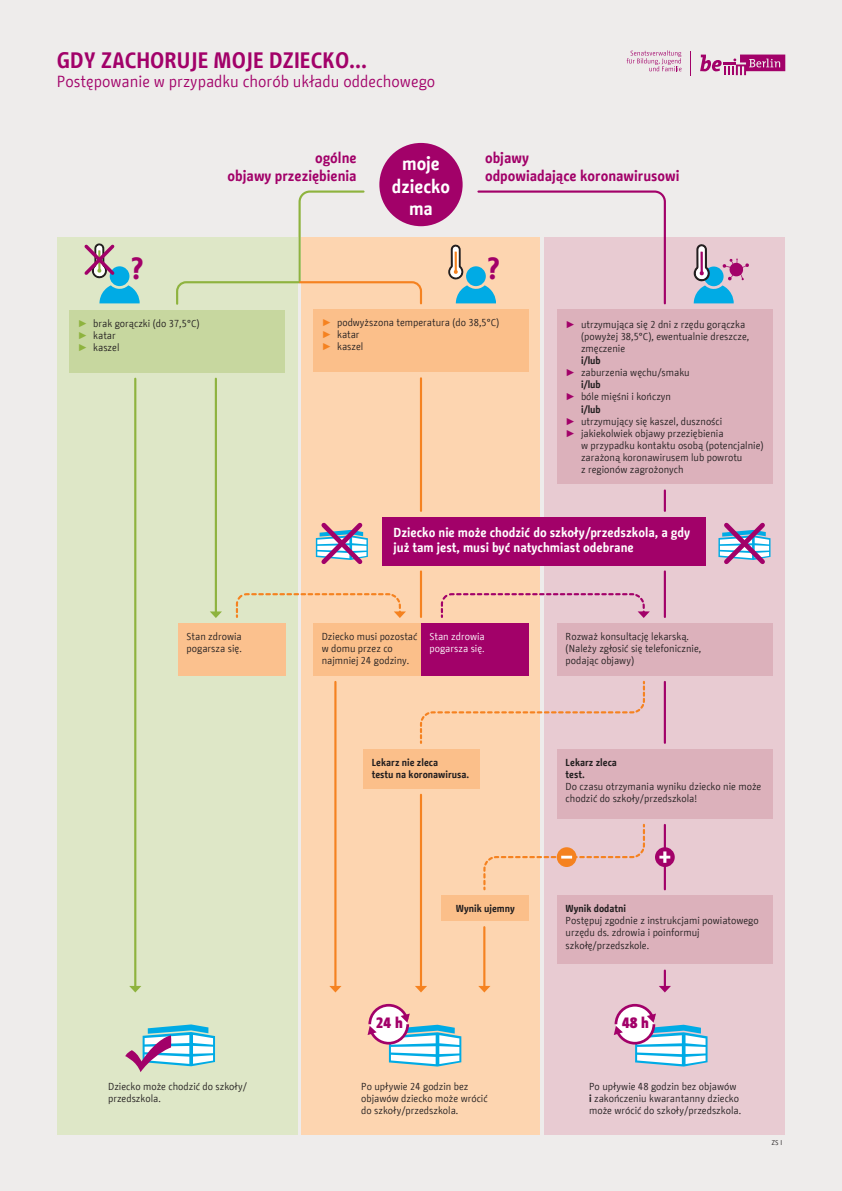
<style>
.page{position:relative;width:842px;height:1191px;background:#eeeceb}
.page>*{position:absolute;margin:0;border:0;box-sizing:border-box;transform-origin:0 0}
.t1{font:700 30.4px "BMF Change";color:#a20169}
.t2{font:700 22.2px "BMF Change";color:#a20169}
.t3{font:700 18.6px "BMF Change";color:#fff}
.t4{font:16px "BMF Change";color:#a20169}
.t5{font:900 15px "BMF Change";color:#a20169}
.t6{font:700 14.8px/17.8px "BMF Change";color:#a20169}
.t7{font:700 13px/15.6px "BMF Change";color:#fff}
.t8{font:10.1px/12.1px "BMF Change";color:#231f20}
.t9{font:700 10.1px/12.1px "BMF Change";color:#231f20}
.t10{font:10.1px/12.1px "BMF Change";color:#fff}
.t11{font:7px "BMF Change";color:#231f20}
.s1{font-family:"Arial";color:#8eb33e}
.s2{font-family:"Arial";color:#f58220}
.s3{font-family:"Arial";color:#a20169}
.s4{font-weight:700}
</style>
<div class="page">
<div style="left:57px;top:237px;width:241px;height:897px;background:#dee7c7"></div>
<div style="left:302px;top:237px;width:238px;height:897px;background:#fdd5b0"></div>
<div style="left:544px;top:237px;width:241px;height:897px;background:#e8cbd2"></div>
<div style="left:379px;top:143px;width:84px;height:83px;background:#a20169;border-radius:50%"></div>
<svg style="left:176px;top:189px;width:247px;height:117px"></svg>
<div style="left:69px;top:310px;width:216px;height:62px;background:#c7d79f"></div>
<div style="left:313px;top:310px;width:216px;height:62px;background:#fbbf8a"></div>
<div style="left:313px;top:623px;width:108px;height:52px;background:#fbbf8a"></div>
<div style="left:441px;top:895px;width:88px;height:26px;background:#fbbf8a"></div>
<div style="left:557px;top:749px;width:216px;height:69px;background:#dcb1bb"></div>
<div style="left:557px;top:623px;width:216px;height:52px;background:#dcb1bb"></div>
<hr style="left:134px;top:379px;width:2px;height:609px;background:#8eb33e">
<svg style="left:129px;top:986px;width:12px;height:6px"></svg>
<hr style="left:215px;top:379px;width:2px;height:234px;background:#8eb33e">
<svg style="left:210px;top:611px;width:12px;height:7px"></svg>
<hr style="left:664px;top:825px;width:2px;height:64px;background:#a20169">
<hr style="left:420px;top:378px;width:2px;height:133px;background:#f58220">
<hr style="left:664px;top:490px;width:2px;height:21px;background:#a20169">
<hr style="left:664px;top:571px;width:2px;height:46px;background:#a20169">
<hr style="left:420px;top:571px;width:2px;height:46px;background:#f58220">
<hr style="left:664px;top:682px;width:2px;height:61px;background:#a20169">
<hr style="left:483px;top:927px;width:2px;height:61px;background:#f58220">
<svg style="left:478px;top:986px;width:12px;height:6px"></svg>
<svg style="left:659px;top:970px;width:12px;height:22px"></svg>
<div style="left:382px;top:517px;width:324px;height:48px;background:#a20169"></div>
<div style="left:655px;top:847px;width:20px;height:20px;background:#a20169;border-radius:50%"></div>
<svg style="left:659px;top:851px;width:11px;height:12px"></svg>
<svg style="left:125px;top:1024px;width:90px;height:48px"></svg>
<svg style="left:367px;top:1003px;width:94px;height:63px"></svg>
<svg style="left:613px;top:1003px;width:94px;height:63px"></svg>
<svg style="left:694px;top:244px;width:55px;height:59px"></svg>
<svg style="left:316px;top:522px;width:52px;height:42px"></svg>
<svg style="left:718px;top:522px;width:52px;height:43px"></svg>
<svg style="left:448px;top:189px;width:218px;height:116px"></svg>
<div style="left:466px;top:266px;width:20px;height:20px;background:#00abe5;border-radius:50%"></div>
<svg style="left:99px;top:285px;width:41px;height:18px"></svg>
<div style="left:110px;top:266px;width:19px;height:20px;background:#00abe5;border-radius:50%"></div>
<svg style="left:84px;top:243px;width:34px;height:36px"></svg>
<svg style="left:700px;top:55px;width:85px;height:20px"></svg>
<svg style="left:690px;top:51px;width:1px;height:24px"></svg>
<svg style="left:627px;top:50px;width:54px;height:21px"></svg>
<svg style="left:419px;top:680px;width:226px;height:64px"></svg>
<svg style="left:440px;top:593px;width:210px;height:25px"></svg>
<svg style="left:235px;top:592px;width:171px;height:27px"></svg>
<svg style="left:483px;top:823px;width:162px;height:68px"></svg>
<div style="left:363px;top:749px;width:117px;height:39px;background:#fbbf8a"></div>
<hr style="left:420px;top:794px;width:2px;height:194px;background:#f58220">
<svg style="left:415px;top:986px;width:12px;height:6px"></svg>
<hr style="left:334px;top:682px;width:2px;height:306px;background:#f58220">
<svg style="left:329px;top:986px;width:12px;height:6px"></svg>
<div style="left:421px;top:623px;width:108px;height:52px;background:#a20169"></div>
<div style="left:178px;top:623px;width:108px;height:52px;background:#fbc18e"></div>
<div style="left:557px;top:895px;width:216px;height:69px;background:#dcb1bb"></div>
<div style="left:557px;top:310px;width:216px;height:174px;background:#dcb1bb"></div>
<p class="t2" style="left:57px;top:44px;width:312px">GDY ZACHORUJE MOJE DZIECKO...</p>
<p class="t4" style="left:57px;top:70px;width:380px">Postępowanie w przypadku chorób układu oddechowego</p>
<p class="t6" style="left:315px;top:149px;width:43px">ogólne</p>
<p class="t6" style="left:228px;top:167px;width:131px">objawy przeziębienia</p>
<p class="t3" style="left:402px;top:150px;width:39px">moje</p>
<p class="t3" style="left:392px;top:173px;width:60px">dziecko</p>
<p class="t3" style="left:409px;top:195px;width:25px">ma</p>
<p class="t6" style="left:485px;top:149px;width:196px">objawy<br>odpowiadające koronawirusowi</p>
<p class="t1" style="left:132px;top:247px;width:13px">?</p>
<p class="t1" style="left:488px;top:247px;width:13px">?</p>
<p class="t8" style="left:78px;top:317px;width:123px"><span class="s1">►</span> brak gorączki (do 37,5°C) <span class="s1">►</span> katar<br><span class="s1">►</span> kaszel</p>
<p class="t8" style="left:322px;top:316px;width:179px"><span class="s2">►</span> podwyższona temperatura (do 38,5°C)</p>
<p class="t8" style="left:322px;top:329px;width:39px"><span class="s2">►</span> katar</p>
<p class="t8" style="left:322px;top:341px;width:43px"><span class="s2">►</span> kaszel</p>
<p class="t8" style="left:581px;top:318px;width:170px;text-indent:-15px"><span class="s3">►</span> utrzymująca się 2 dni z rzędu gorączka (powyżej 38,5°C), ewentualnie dreszcze, zmęczenie</p>
<p class="t9" style="left:581px;top:354px;width:21px">i/lub</p>
<p class="t8" style="left:566px;top:366px;width:126px"><span class="s3">►</span> zaburzenia węchu/smaku</p>
<p class="t9" style="left:581px;top:379px;width:21px">i/lub</p>
<p class="t8" style="left:566px;top:391px;width:107px"><span class="s3">►</span> bóle mięśni i kończyn</p>
<p class="t9" style="left:581px;top:403px;width:21px">i/lub</p>
<p class="t8" style="left:566px;top:415px;width:158px"><span class="s3">►</span> utrzymujący się kaszel, duszności</p>
<p class="t8" style="left:566px;top:427px;width:159px"><span class="s3">►</span> jakiekolwiek objawy przeziębienia</p>
<p class="t8" style="left:581px;top:439px;width:184px">w przypadku kontaktu osobą (potencjalnie)</p>
<p class="t8" style="left:581px;top:451px;width:163px">zarażoną koronawirusem lub powrotu</p>
<p class="t8" style="left:581px;top:464px;width:104px">z regionów zagrożonych</p>
<p class="t8" style="left:187px;top:630px;width:57px">Stan zdrowia pogarsza się.</p>
<p class="t7" style="left:393px;top:524px;width:298px">Dziecko nie może chodzić do szkoły/przedszkola, a gdy już tam jest, musi być natychmiast odebrane</p>
<p class="t8" style="left:322px;top:630px;width:97px">Dziecko musi pozostać w domu przez co najmniej 24 godziny.</p>
<p class="t10" style="left:429px;top:630px;width:57px">Stan zdrowia pogarsza się.</p>
<p class="t8" style="left:566px;top:630px;width:125px">Rozważ konsultację lekarską.</p>
<p class="t8" style="left:566px;top:642px;width:137px">(Należy zgłosić się telefonicznie, podając objawy)</p>
<p class="t9" style="left:372px;top:756px;width:68px">Lekarz nie zleca</p>
<p class="t9" style="left:372px;top:768px;width:99px">testu na koronawirusa.</p>
<p class="t9" style="left:566px;top:756px;width:53px">Lekarz zleca test.</p>
<p class="t8" style="left:566px;top:780px;width:197px">Do czasu otrzymania wyniku dziecko nie może chodzić do szkoły/przedszkola!</p>
<p class="t8" style="left:108px;top:1080px;width:140px">Dziecko może chodzić do szkoły/ przedszkola.</p>
<p class="t9" style="left:456px;top:902px;width:61px">Wynik ujemny</p>
<p class="t9" style="left:566px;top:902px;width:62px">Wynik dodatni</p>
<p class="t8" style="left:566px;top:914px;width:195px">Postępuj zgodnie z instrukcjami powiatowego urzędu ds. zdrowia i poinformuj szkołę/przedszkole.</p>
<p class="t5" style="left:376px;top:1011px;width:29px">24 h</p>
<p class="t5" style="left:622px;top:1011px;width:29px">48 h</p>
<p class="t8" style="left:361px;top:1080px;width:128px">Po upływie 24 godzin bez objawów dziecko może wrócić do szkoły/przedszkola.</p>
<p class="t8" style="left:589px;top:1080px;width:154px">Po upływie 48 godzin bez objawów <span class="s4">i</span> zakończeniu kwarantanny dziecko może wrócić do szkoły/przedszkola.</p>
<p class="t11" style="left:771px;top:1137px;width:12px">ZS I</p>
</div>
